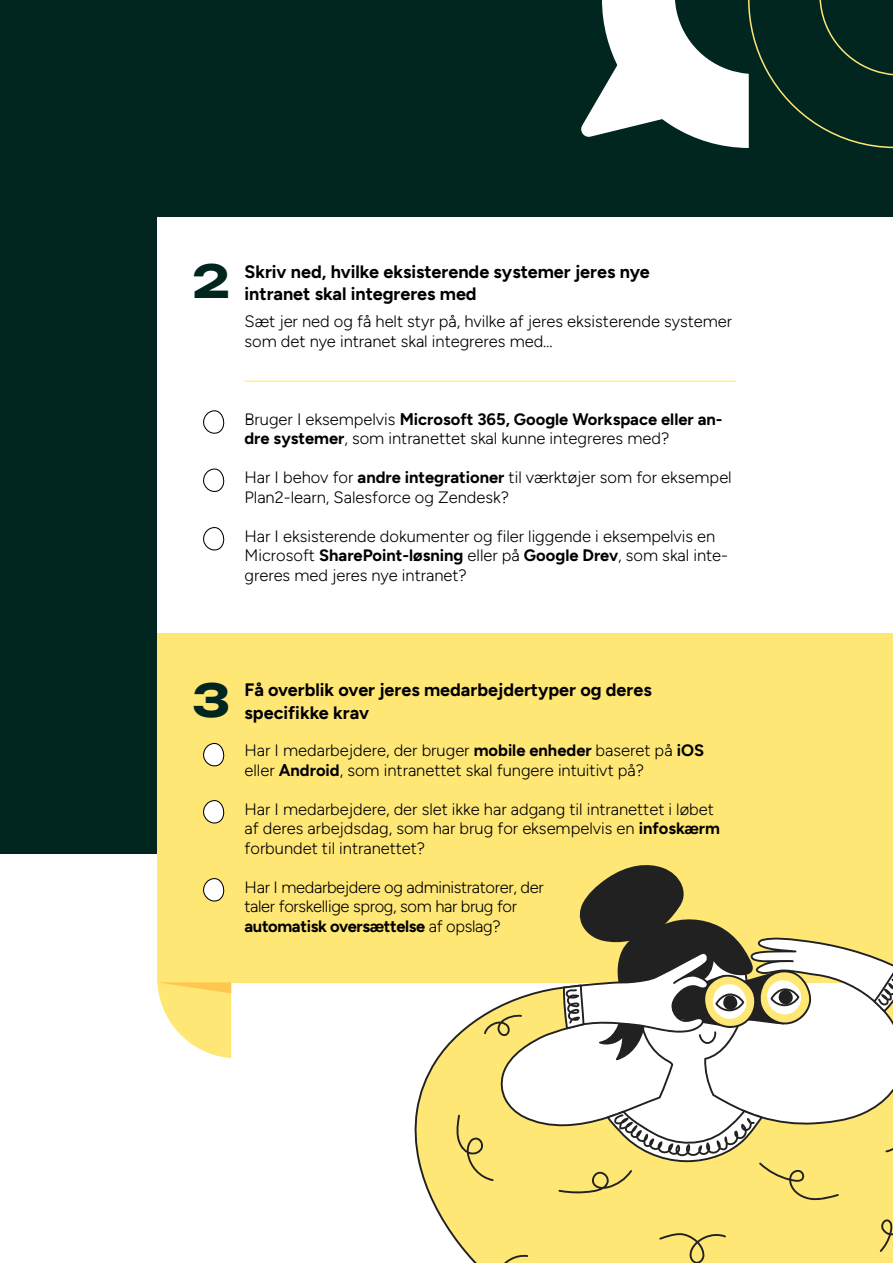
<style>
.page{position:relative;width:893px;height:1263px;background:#fff}
.page>*{position:absolute;margin:0;border:0;box-sizing:border-box;transform-origin:0 0}
.t1{font:700 45px "Unbounded";color:#00261f}
.t2{font:700 18px/22.5px "Figtree";color:#000}
.t3{font:300 16.5px/19.5px "Figtree";color:#000}
.t4{font:300 16.5px/19.5px "Figtree";letter-spacing:-.02em;color:#000}
.s1{font-weight:700}
</style>
<div class="page">
<div style="left:0;top:0;width:893px;height:854px;background:#00261f"></div>
<div style="left:157px;top:217px;width:736px;height:416px;background:#fff"></div>
<div style="left:157px;top:633px;width:736px;height:349px;background:#ffe776"></div>
<svg style="left:157px;top:982px;width:74px;height:76px"></svg>
<svg style="left:581px;top:0;width:312px;height:149px"></svg>
<hr style="left:244px;top:381px;width:492px;height:1px;background:#ffe776">
<svg style="left:203px;top:410px;width:22px;height:24px"></svg>
<svg style="left:203px;top:742px;width:22px;height:25px"></svg>
<svg style="left:203px;top:468px;width:22px;height:24px"></svg>
<svg style="left:203px;top:800px;width:22px;height:24px"></svg>
<svg style="left:203px;top:527px;width:22px;height:24px"></svg>
<svg style="left:203px;top:878px;width:22px;height:24px"></svg>
<svg style="left:414px;top:982px;width:479px;height:281px;fill:#ffe776"></svg>
<svg style="left:484px;top:1014px;width:38px;height:22px"></svg>
<svg style="left:455px;top:1115px;width:39px;height:66px"></svg>
<svg style="left:558px;top:865px;width:335px;height:335px"></svg>
<svg style="left:880px;top:1217px;width:13px;height:35px"></svg>
<svg style="left:659px;top:1233px;width:67px;height:30px"></svg>
<svg style="left:498px;top:1253px;width:30px;height:10px"></svg>
<h1 class="t1" style="left:192px;top:243px;width:39px">2</h1>
<p class="t2" style="left:244px;top:260px;width:407px">Skriv ned, hvilke eksisterende systemer jeres nye intranet skal integreres med</p>
<p class="t3" style="left:244px;top:312px;width:489px">Sæt jer ned og få helt styr på, hvilke af jeres eksisterende systemer som det nye intranet skal integreres med…</p>
<p class="t3" style="left:244px;top:409px;width:480px">Bruger I eksempelvis <span class="s1">Microsoft 365, Google Workspace eller an&shy;dre systemer</span>, som intranettet skal kunne integreres med?</p>
<p class="t3" style="left:244px;top:468px;width:489px">Har I behov for <span class="s1">andre integrationer</span> til værktøjer som for eksempel<br>Plan2-learn, Salesforce og Zendesk?</p>
<p class="t3" style="left:244px;top:526px;width:485px">Har I eksisterende dokumenter og filer liggende i eksempelvis en<br>Microsoft <span class="s1">SharePoint-løsning</span> eller på <span class="s1">Google Drev</span>, som skal inte&shy;greres med jeres nye intranet?</p>
<h1 class="t1" style="left:192px;top:662px;width:39px">3</h1>
<p class="t2" style="left:244px;top:678px;width:409px">Få overblik over jeres medarbejdertyper og deres specifikke krav</p>
<p class="t3" style="left:244px;top:741px;width:461px">Har I medarbejdere, der bruger <span class="s1">mobile enheder</span> baseret på <span class="s1">iOS </span>eller <span class="s1">Android</span>, som intranettet skal fungere intuitivt på?</p>
<p class="t3" style="left:244px;top:799px;width:477px">Har I medarbejdere, der slet ikke har adgang til intranettet i løbet af deres arbejdsdag, som har brug for eksempelvis en <span class="s1">infoskærm </span>forbundet til intranettet?</p>
<p class="t4" style="left:244px;top:877px;width:301px">Har I medarbejdere og administratorer, der taler forskellige sprog, som har brug for <span class="s1">automatisk oversættelse</span> af opslag?</p>
</div>
